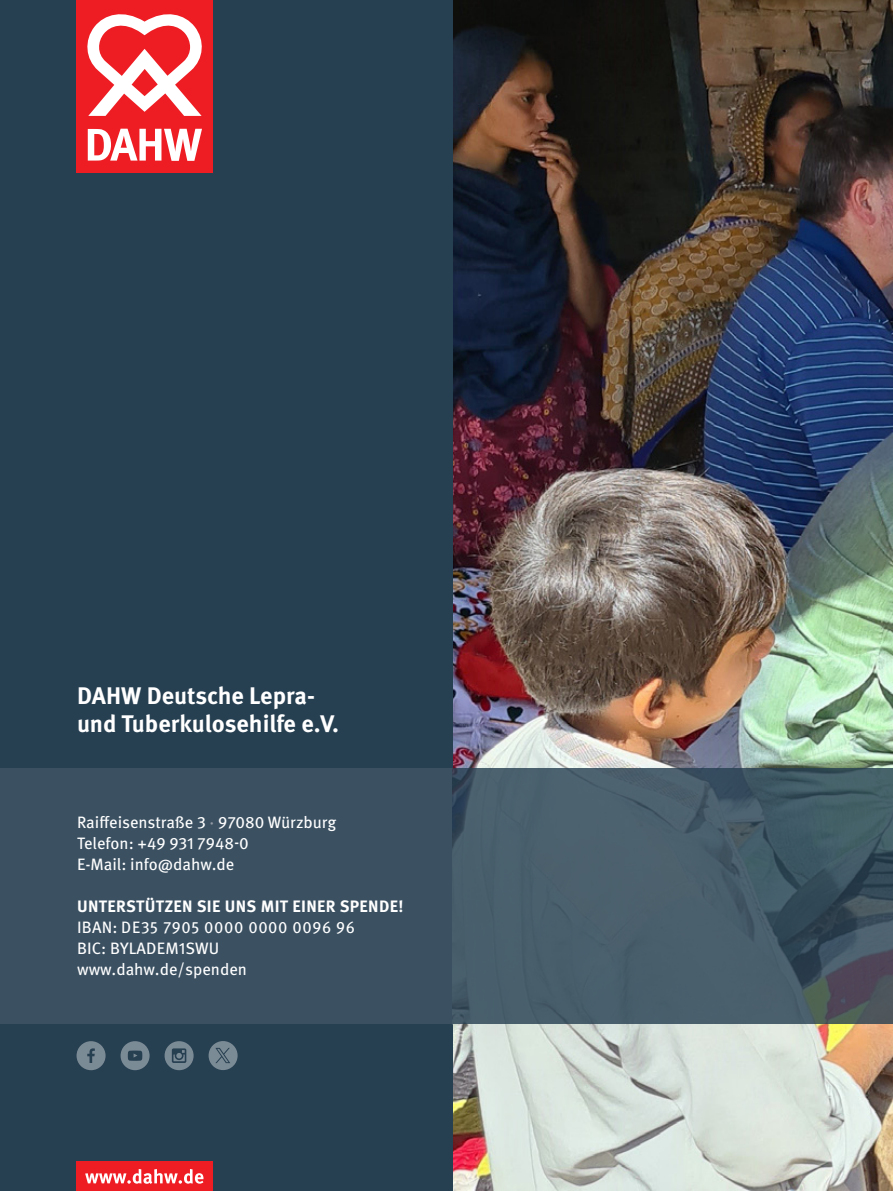
<style>
.page{position:relative;width:893px;height:1191px;background:#fff}
.page>*{position:absolute;margin:0;border:0;box-sizing:border-box;transform-origin:0 0}
.t1{font:700 24px/28.5px "Meta OT";color:#fff}
.t2{font:16.5px "Meta OT";color:#fff}
.t3{font:700 16.5px "Meta OT";letter-spacing:.02em;color:#fff}
.t4{font:16.5px "Meta OT";letter-spacing:.04em;color:#fff}
.s1{color:#9398a3}
</style>
<div class="page">
<img style="left:453px;top:0;width:440px;height:1191px">
<div style="left:0;top:0;width:453px;height:1191px;background:#263f51"></div>
<svg style="left:77px;top:1041px;width:29px;height:29px"></svg>
<svg style="left:165px;top:1041px;width:29px;height:29px"></svg>
<svg style="left:121px;top:1041px;width:29px;height:29px"></svg>
<div style="left:0;top:769px;width:453px;height:255px;background:#3b5162"></div>
<div style="left:77px;top:1161px;width:136px;height:30px;background:#ee1d23"></div>
<svg style="left:85px;top:1169px;width:118px;height:14px"></svg>
<div style="left:77px;top:0;width:136px;height:172px;background:#ee1d23"></div>
<svg style="left:87px;top:14px;width:115px;height:102px"></svg>
<svg style="left:88px;top:129px;width:114px;height:32px"></svg>
<img style="left:453px;top:769px;width:440px;height:255px">
<svg style="left:209px;top:1041px;width:29px;height:29px"></svg>
<svg style="left:215px;top:1047px;width:15px;height:16px"></svg>
<p class="t1" style="left:77px;top:681px;width:263px">DAHW Deutsche Lepra&shy;und Tuberkulosehilfe e.V.</p>
<p class="t2" style="left:77px;top:812px;width:261px">Raiffeisenstraße 3 <span class="s1">·</span> 97080 Würzburg</p>
<p class="t2" style="left:77px;top:833px;width:173px">Telefon: +49 931 7948-0</p>
<p class="t2" style="left:77px;top:854px;width:159px">E-Mail: info@dahw.de</p>
<p class="t3" style="left:77px;top:896px;width:328px">UNTERSTÜTZEN SIE UNS MIT EINER SPENDE!</p>
<p class="t4" style="left:77px;top:917px;width:279px">IBAN: DE35 7905 0000 0000 0096 96</p>
<p class="t2" style="left:77px;top:938px;width:144px">BIC: BYLADEM1SWU</p>
<p class="t2" style="left:77px;top:959px;width:172px">www.dahw.de/spenden</p>
</div>
